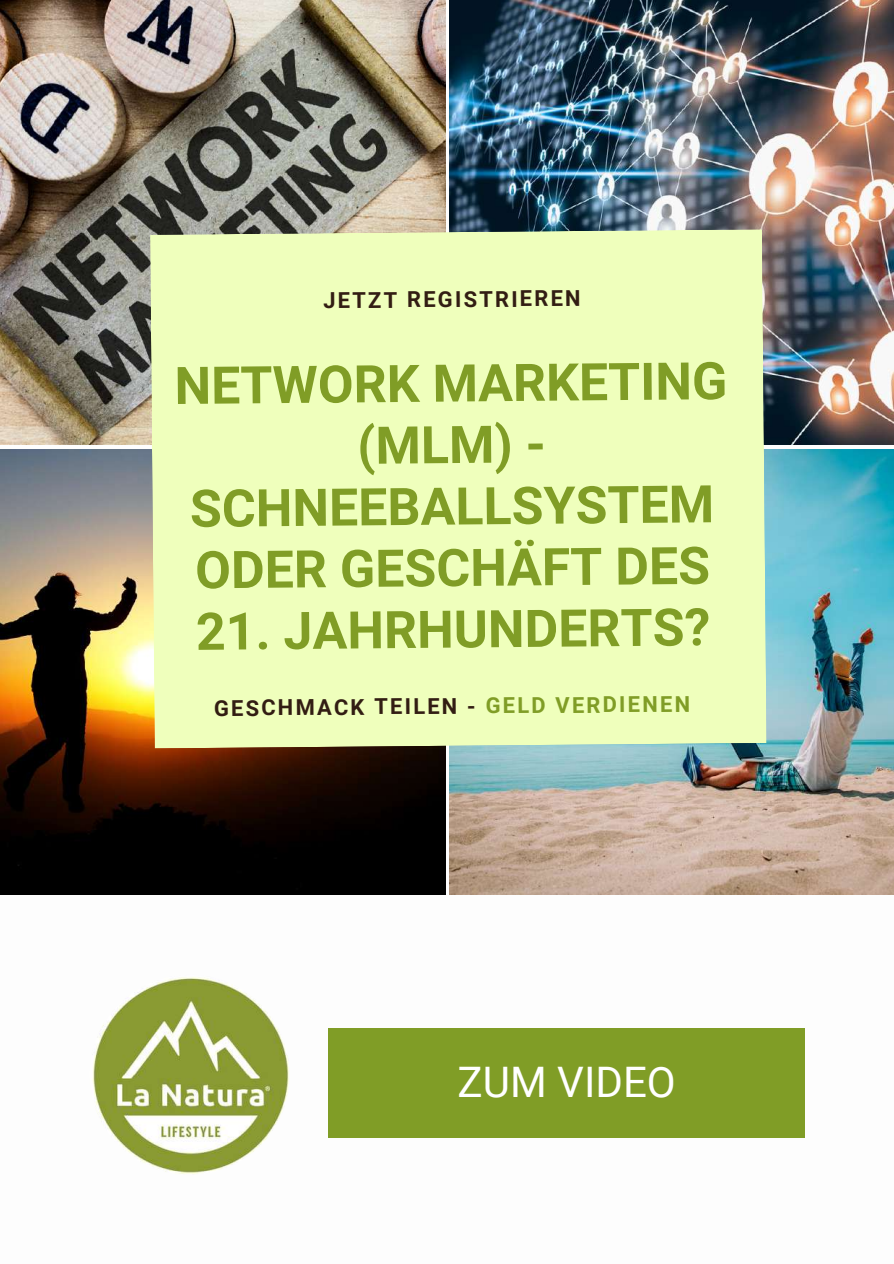
<style>
.page{position:relative;width:894px;height:1264px;background:#fff}
.page>*{position:absolute;margin:0;border:0;box-sizing:border-box;transform-origin:0 0}
.t1{font:700 51.9px/61.3px "Roboto";color:#809d26;text-align:center}
.t2{font:42px "Roboto";color:#fff}
.t3{font:700 21.9px "Roboto";color:#321d13}
.s1{color:#809d26}
</style>
<div class="page">
<img style="left:0;top:0;width:445px;height:445px">
<img style="left:0;top:449px;width:445px;height:445px">
<img style="left:449px;top:0;width:444px;height:445px">
<img style="left:449px;top:449px;width:444px;height:445px">
<div style="left:150px;top:229px;width:616px;height:519px;background:#efffbc"></div>
<img style="left:89px;top:974px;width:201px;height:201px;border-radius:50%">
<div style="left:328px;top:1028px;width:477px;height:109px;background:#809d26"></div>
<p class="t3" style="left:323px;top:289px;width:259px;rotate:-1deg">JETZT REGISTRIEREN</p>
<p class="t1" style="left:174px;top:358px;width:554px;rotate:-1deg">NETWORK MARKETING (MLM) -<br>SCHNEEBALLSYSTEM<br>ODER GESCHÄFT DES</p>
<p class="t1" style="left:195px;top:603px;width:515px;rotate:-1deg">21. JAHRHUNDERTS?</p>
<p class="t3" style="left:214px;top:696px;width:477px;rotate:-1deg">GESCHMACK TEILEN - <span class="s1">GELD VERDIENEN</span></p>
<p class="t2" style="left:457px;top:1058px;width:220px">ZUM VIDEO</p>
</div>
